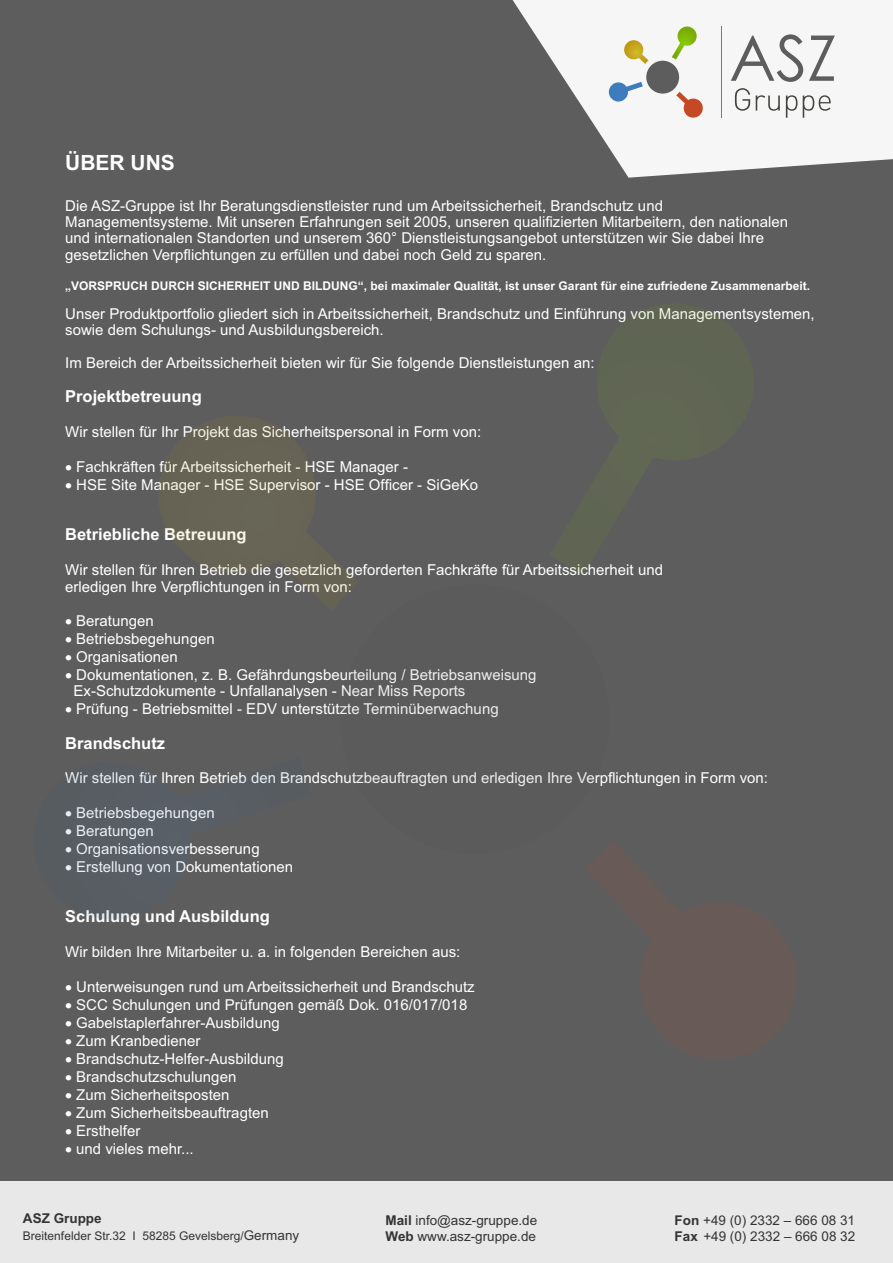
<style>
.page{position:relative;width:893px;height:1263px;background:#5d5d5d}
.page>*{position:absolute;margin:0;border:0;box-sizing:border-box;transform-origin:0 0}
.t1{font:63px "Century Gothic";color:#5d5d5d}
.t2{font:700 21px "Arial";color:#fff}
.t3{font:700 16.5px "Arial";color:#fff}
.t4{font:15px/16.4px "Arial";color:#fff}
.t5{font:13.5px/16.2px "Arial";color:#343435}
.t6{font:700 13.5px "Arial";color:#343435}
.t7{font:13.35px "Arial";color:#343435}
.t8{font:700 12px "Arial";color:#fff}
.t9{font:12px "Arial";color:#343435}
.s1{font-size:13.5px}
.s2{font-weight:700}
</style>
<div class="page">
<svg style="left:512px;top:0;width:381px;height:178px;fill:#f6f6f6"></svg>
<div style="left:211px;top:465px;width:97px;height:97px;background:#686556"></div>
<div style="left:0;top:1181px;width:893px;height:82px;background:#e8e8e8"></div>
<hr style="left:721px;top:27px;width:1px;height:91px;background:#787978">
<svg style="left:735px;top:88px;width:15px;height:23px"></svg>
<svg style="left:756px;top:95px;width:24px;height:16px"></svg>
<svg style="left:786px;top:95px;width:11px;height:23px"></svg>
<svg style="left:803px;top:95px;width:28px;height:23px"></svg>
<svg style="left:624px;top:40px;width:24px;height:24px"></svg>
<svg style="left:672px;top:27px;width:25px;height:33px"></svg>
<svg style="left:676px;top:92px;width:28px;height:27px"></svg>
<svg style="left:609px;top:82px;width:34px;height:20px"></svg>
<div style="left:646px;top:61px;width:33px;height:33px;background:#5d5d5d;border-radius:50%"></div>
<h1 class="t1" style="left:729px;top:34px;width:110px">ASZ</h1>
<h2 class="t2" style="left:65px;top:155px;width:111px">ÜBER UNS</h2>
<p class="t4" style="left:65px;top:199px;width:724px">Die ASZ-Gruppe ist Ihr Beratungsdienstleister rund um Arbeitssicherheit, Brandschutz und Managementsysteme. Mit unseren Erfahrungen seit 2005, unseren qualifizierten Mitarbeitern, den nationalen und internationalen Standorten und unserem 360° Dienstleistungsangebot unterstützen wir Sie dabei Ihre gesetzlichen Verpflichtungen zu erfüllen und dabei noch Geld zu sparen.</p>
<p class="t8" style="left:65px;top:281px;width:746px">„VORSPRUCH DURCH SICHERHEIT UND BILDUNG“, bei maximaler Qualität, ist unser Garant für eine zufriedene Zusammenarbeit.</p>
<p class="t4" style="left:65px;top:307px;width:751px">Unser Produktportfolio gliedert sich in Arbeitssicherheit, Brandschutz und Einführung von Managementsystemen, sowie dem Schulungs- und Ausbildungsbereich.</p>
<p class="t4" style="left:65px;top:356px;width:531px">Im Bereich der Arbeitssicherheit bieten wir für Sie folgende Dienstleistungen an:</p>
<p class="t3" style="left:65px;top:390px;width:138px">Projektbetreuung</p>
<p class="t4" style="left:65px;top:425px;width:417px">Wir stellen für Ihr Projekt das Sicherheitspersonal in Form von:</p>
<p class="t4" style="left:65px;top:459px;width:344px">• Fachkräften für Arbeitssicherheit - HSE Manager -</p>
<p class="t4" style="left:65px;top:477px;width:414px">• HSE Site Manager - HSE Supervisor - HSE Officer - SiGeKo</p>
<p class="t3" style="left:65px;top:528px;width:183px">Betriebliche Betreuung</p>
<p class="t4" style="left:65px;top:563px;width:599px">Wir stellen für Ihren Betrieb die gesetzlich geforderten Fachkräfte für Arbeitssicherheit und erledigen Ihre Verpflichtungen in Form von:</p>
<p class="t4" style="left:65px;top:614px;width:90px">• Beratungen</p>
<p class="t4" style="left:65px;top:632px;width:151px">• Betriebsbegehungen</p>
<p class="t4" style="left:65px;top:650px;width:114px">• Organisationen</p>
<p class="t4" style="left:74px;top:668px;width:464px;text-indent:-8px">• Dokumentationen, z. B. Gefährdungsbeurteilung / Betriebsanweisung<br>Ex-Schutzdokumente - Unfallanalysen - Near Miss Reports</p>
<p class="t4" style="left:65px;top:702px;width:435px">• Prüfung - Betriebsmittel - EDV unterstützte Terminüberwachung</p>
<p class="t3" style="left:65px;top:737px;width:101px">Brandschutz</p>
<p class="t4" style="left:65px;top:771px;width:704px">Wir stellen für Ihren Betrieb den Brandschutzbeauftragten und erledigen Ihre Verpflichtungen in Form von:</p>
<p class="t4" style="left:65px;top:806px;width:151px">• Betriebsbegehungen</p>
<p class="t4" style="left:65px;top:824px;width:90px">• Beratungen</p>
<p class="t4" style="left:65px;top:842px;width:196px">• Organisationsverbesserung</p>
<p class="t4" style="left:65px;top:860px;width:229px">• Erstellung von Dokumentationen</p>
<p class="t3" style="left:65px;top:910px;width:206px">Schulung und Ausbildung</p>
<p class="t4" style="left:65px;top:945px;width:397px">Wir bilden Ihre Mitarbeiter u. a. in folgenden Bereichen aus:</p>
<p class="t4" style="left:65px;top:979px;width:411px">• Unterweisungen rund um Arbeitssicherheit und Brandschutz</p>
<p class="t4" style="left:65px;top:997px;width:404px">• SCC Schulungen und Prüfungen gemäß Dok. 016/017/018</p>
<p class="t4" style="left:65px;top:1015px;width:216px">• Gabelstaplerfahrer-Ausbildung</p>
<p class="t4" style="left:65px;top:1033px;width:137px">• Zum Kranbediener</p>
<p class="t4" style="left:65px;top:1051px;width:220px">• Brandschutz-Helfer-Ausbildung</p>
<p class="t4" style="left:65px;top:1069px;width:173px">• Brandschutzschulungen</p>
<p class="t4" style="left:65px;top:1087px;width:166px">• Zum Sicherheitsposten</p>
<p class="t4" style="left:65px;top:1105px;width:205px">• Zum Sicherheitsbeauftragten</p>
<p class="t4" style="left:65px;top:1123px;width:77px">• Ersthelfer</p>
<p class="t4" style="left:65px;top:1141px;width:130px">• und vieles mehr...</p>
<p class="t6" style="left:23px;top:1213px;width:80px">ASZ Gruppe</p>
<p class="t9" style="left:23px;top:1231px;width:278px">Breitenfelder Str.32 I 58285 Gevelsberg/<span class="s1">Germany</span></p>
<p class="t5" style="left:385px;top:1213px;width:153px"><span class="s2">Mail</span> info@asz-gruppe.de<br><span class="s2">Web</span> www.asz-gruppe.de</p>
<p class="t7" style="left:675px;top:1215px;width:182px"><span class="s2">Fon</span> +49 (0) 2332 – 666 08 31</p>
<p class="t5" style="left:675px;top:1229px;width:182px"><span class="s2">Fax</span> +49 (0) 2332 – 666 08 32</p>
</div>
